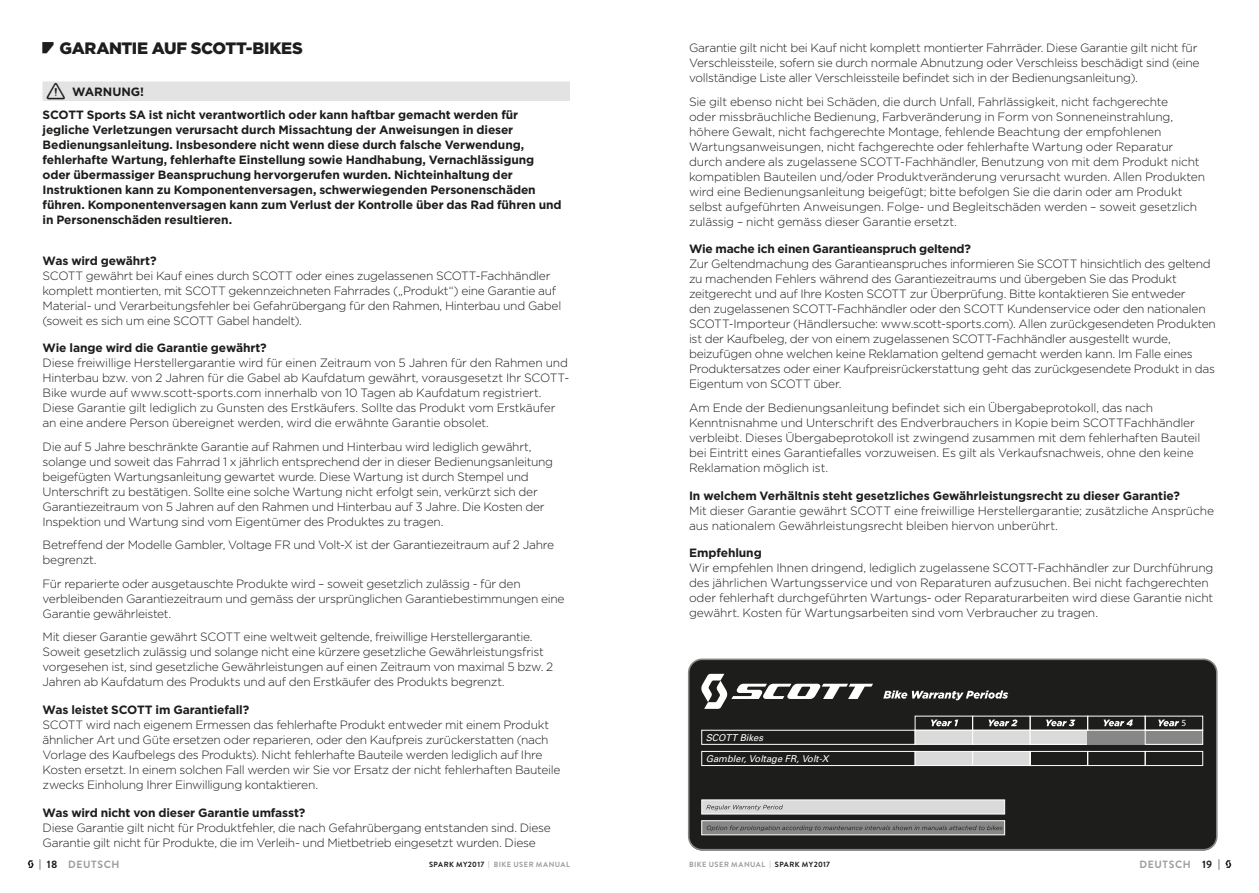
<style>
.page{position:relative;width:1259px;height:893px;background:#fff}
.page>*{position:absolute;margin:0;border:0;box-sizing:border-box;transform-origin:0 0}
.t1{font:900 16.5px "Gotham";letter-spacing:-.02em;color:#1d1d1b}
.t2{font:300 12px/15px "Gotham";letter-spacing:-.02em;color:#1d1d1b}
.t3{font:700 12px/15px "Gotham";letter-spacing:-.01em;color:#1d1d1b}
.t4{font:700 10.5px "Brandon Text";letter-spacing:.06em;color:#9d9d9c}
.t5{font:700 10.5px "Brandon Text";color:#1d1d1b}
.t6{font:italic 9.45px "Univers";color:#fff}
.t7{font:italic 900 9.45px "Univers LT";color:#fff}
.t8{font:700 7.5px "Brandon Text";letter-spacing:.065em;color:#9d9d9c}
.s1{font-family:"manual Point";font-weight:400;font-size:27px}
.s2{font-family:"Warning";font-weight:400;font-size:30px}
.s3{color:#1d1d1b}
</style>
<div class="page">
<div style="left:688px;top:659px;width:528px;height:191px;background:#1d1d1b;border-radius:13px"></div>
<div style="left:688px;top:658px;width:529px;height:192px;border:2px solid #878787;border-radius:13px"></div>
<div style="left:701px;top:730px;width:214px;height:14px;border:1px solid #fff"></div>
<div style="left:915px;top:730px;width:58px;height:14px;background:#dadada;border:1px solid #fff"></div>
<div style="left:701px;top:751px;width:214px;height:15px;border:1px solid #fff"></div>
<div style="left:915px;top:751px;width:58px;height:15px;background:#dadada;border:1px solid #fff"></div>
<svg style="left:931px;top:719px;width:27px;height:7px"></svg>
<div style="left:701px;top:800px;width:304px;height:14px;background:#dadada;border:1px solid #fff"></div>
<div style="left:701px;top:820px;width:304px;height:15px;background:#878787;border:1px solid #fff"></div>
<svg style="left:706px;top:805px;width:77px;height:5px"></svg>
<svg style="left:707px;top:825px;width:295px;height:6px"></svg>
<svg style="left:883px;top:690px;width:125px;height:10px"></svg>
<svg style="left:972px;top:716px;width:231px;height:50px"></svg>
<svg style="left:701px;top:674px;width:172px;height:35px"></svg>
<div style="left:43px;top:81px;width:527px;height:20px;background:#e3e3e3"></div>
<svg style="left:1225px;top:860px;width:6px;height:8px"></svg>
<svg style="left:28px;top:860px;width:6px;height:8px"></svg>
<h1 class="t1" style="left:43px;top:37px;width:262px"><span class="s1">•</span> GARANTIE AUF SCOTT-BIKES</h1>
<p class="t3" style="left:43px;top:80px;width:477px;line-height:23.2px;text-indent:4px"><span class="s2">•</span> WARNUNG!<br>SCOTT Sports SA ist nicht verantwortlich oder kann haftbar gemacht werden für</p>
<p class="t3" style="left:43px;top:122px;width:520px">jegliche Verletzungen verursacht durch Missachtung der Anweisungen in dieser Bedienungsanleitung. Insbesondere nicht wenn diese durch falsche Verwendung, fehlerhafte Wartung, fehlerhafte Einstellung sowie Handhabung, Vernachlässigung oder übermassiger Beanspruchung hervorgerufen wurden. Nichteinhaltung der Instruktionen kann zu Komponentenversagen, schwerwiegenden Personenschäden führen. Komponentenversagen kann zum Verlust der Kontrolle über das Rad führen und in Personenschäden resultieren.</p>
<p class="t3" style="left:43px;top:253px;width:115px">Was wird gewährt?</p>
<p class="t2" style="left:43px;top:267px;width:520px">SCOTT gewährt bei Kauf eines durch SCOTT oder eines zugelassenen SCOTT-Fachhändler komplett montierten, mit SCOTT gekennzeichneten Fahrrades („Produkt“) eine Garantie auf Material- und Verarbeitungsfehler bei Gefahrübergang für den Rahmen, Hinterbau und Gabel (soweit es sich um eine SCOTT Gabel handelt).</p>
<p class="t3" style="left:43px;top:340px;width:226px">Wie lange wird die Garantie gewährt?</p>
<p class="t2" style="left:43px;top:355px;width:528px">Diese freiwillige Herstellergarantie wird für einen Zeitraum von 5 Jahren für den Rahmen und Hinterbau bzw. von 2 Jahren für die Gabel ab Kaufdatum gewährt, vorausgesetzt Ihr SCOTT-Bike wurde auf www.scott-sports.com innerhalb von 10 Tagen ab Kaufdatum registriert.<br>Diese Garantie gilt lediglich zu Gunsten des Erstkäufers. Sollte das Produkt vom Erstkäufer an eine andere Person übereignet werden, wird die erwähnte Garantie obsolet.</p>
<p class="t2" style="left:43px;top:439px;width:512px">Die auf 5 Jahre beschränkte Garantie auf Rahmen und Hinterbau wird lediglich gewährt, solange und soweit das Fahrrad 1 x jährlich entsprechend der in dieser Bedienungsanleitung beigefügten Wartungsanleitung gewartet wurde. Diese Wartung ist durch Stempel und Unterschrift zu bestätigen. Sollte eine solche Wartung nicht erfolgt sein, verkürzt sich der Garantiezeitraum von 5 Jahren auf den Rahmen und Hinterbau auf 3 Jahre. Die Kosten der Inspektion und Wartung sind vom Eigentümer des Produktes zu tragen.</p>
<p class="t2" style="left:43px;top:537px;width:513px">Betreffend der Modelle Gambler, Voltage FR und Volt-X ist der Garantiezeitraum auf 2 Jahre begrenzt.</p>
<p class="t2" style="left:43px;top:576px;width:523px">Für reparierte oder ausgetauschte Produkte wird – soweit gesetzlich zulässig - für den verbleibenden Garantiezeitraum und gemäss der ursprünglichen Garantiebestimmungen eine<br>Garantie gewährleistet.</p>
<p class="t2" style="left:43px;top:629px;width:512px">Mit dieser Garantie gewährt SCOTT eine weltweit geltende, freiwillige Herstellergarantie.<br>Soweit gesetzlich zulässig und solange nicht eine kürzere gesetzliche Gewährleistungsfrist vorgesehen ist, sind gesetzliche Gewährleistungen auf einen Zeitraum von maximal 5 bzw. 2<br>Jahren ab Kaufdatum des Produkts und auf den Erstkäufer des Produkts begrenzt.</p>
<p class="t3" style="left:43px;top:702px;width:208px">Was leistet SCOTT im Garantiefall?</p>
<p class="t2" style="left:43px;top:717px;width:519px">SCOTT wird nach eigenem Ermessen das fehlerhafte Produkt entweder mit einem Produkt ähnlicher Art und Güte ersetzen oder reparieren, oder den Kaufpreis zurückerstatten (nach Vorlage des Kaufbelegs des Produkts). Nicht fehlerhafte Bauteile werden lediglich auf Ihre Kosten ersetzt. In einem solchen Fall werden wir Sie vor Ersatz der nicht fehlerhaften Bauteile zwecks Einholung Ihrer Einwilligung kontaktieren.</p>
<p class="t3" style="left:43px;top:805px;width:264px">Was wird nicht von dieser Garantie umfasst?</p>
<p class="t2" style="left:43px;top:820px;width:510px">Diese Garantie gilt nicht für Produktfehler, die nach Gefahrübergang entstanden sind. Diese<br>Garantie gilt nicht für Produkte, die im Verleih- und Mietbetrieb eingesetzt wurden. Diese</p>
<p class="t2" style="left:689px;top:40px;width:512px">Garantie gilt nicht bei Kauf nicht komplett montierter Fahrräder. Diese Garantie gilt nicht für<br>Verschleissteile, sofern sie durch normale Abnutzung oder Verschleiss beschädigt sind (eine vollständige Liste aller Verschleissteile befindet sich in der Bedienungsanleitung).</p>
<p class="t2" style="left:689px;top:94px;width:517px">Sie gilt ebenso nicht bei Schäden, die durch Unfall, Fahrlässigkeit, nicht fachgerechte<br>oder missbräuchliche Bedienung, Farbveränderung in Form von Sonneneinstrahlung, höhere Gewalt, nicht fachgerechte Montage, fehlende Beachtung der empfohlenen Wartungsanweisungen, nicht fachgerechte oder fehlerhafte Wartung oder Reparatur durch andere als zugelassene SCOTT-Fachhändler, Benutzung von mit dem Produkt nicht kompatiblen Bauteilen und/oder Produktveränderung verursacht wurden. Allen Produkten wird eine Bedienungsanleitung beigefügt; bitte befolgen Sie die darin oder am Produkt selbst aufgeführten Anweisungen. Folge- und Begleitschäden werden – soweit gesetzlich zulässig – nicht gemäss dieser Garantie ersetzt.</p>
<p class="t3" style="left:689px;top:242px;width:283px">Wie mache ich einen Garantieanspruch geltend?</p>
<p class="t2" style="left:689px;top:256px;width:528px">Zur Geltendmachung des Garantieanspruches informieren Sie SCOTT hinsichtlich des geltend zu machenden Fehlers während des Garantiezeitraums und übergeben Sie das Produkt zeitgerecht und auf Ihre Kosten SCOTT zur Überprüfung. Bitte kontaktieren Sie entweder<br>den zugelassenen SCOTT-Fachhändler oder den SCOTT Kundenservice oder den nationalen SCOTT-Importeur (Händlersuche: www.scott-sports.com). Allen zurückgesendeten Produkten ist der Kaufbeleg, der von einem zugelassenen SCOTT-Fachhändler ausgestellt wurde, beizufügen ohne welchen keine Reklamation geltend gemacht werden kann. Im Falle eines Produktersatzes oder einer Kaufpreisrückerstattung geht das zurückgesendete Produkt in das Eigentum von SCOTT über.</p>
<p class="t2" style="left:689px;top:400px;width:513px">Am Ende der Bedienungsanleitung befindet sich ein Übergabeprotokoll, das nach Kenntnisnahme und Unterschrift des Endverbrauchers in Kopie beim SCOTTFachhändler verbleibt. Dieses Übergabeprotokoll ist zwingend zusammen mit dem fehlerhaften Bauteil bei Eintritt eines Garantiefalles vorzuweisen. Es gilt als Verkaufsnachweis, ohne den keine Reklamation möglich ist.</p>
<p class="t3" style="left:689px;top:488px;width:492px">In welchem Verhältnis steht gesetzliches Gewährleistungsrecht zu dieser Garantie?</p>
<p class="t2" style="left:689px;top:503px;width:526px">Mit dieser Garantie gewährt SCOTT eine freiwillige Herstellergarantie; zusätzliche Ansprüche aus nationalem Gewährleistungsrecht bleiben hiervon unberührt.</p>
<p class="t3" style="left:689px;top:546px;width:74px">Empfehlung</p>
<p class="t2" style="left:689px;top:560px;width:526px">Wir empfehlen Ihnen dringend, lediglich zugelassene SCOTT-Fachhändler zur Durchführung des jährlichen Wartungsservice und von Reparaturen aufzusuchen. Bei nicht fachgerechten oder fehlerhaft durchgeführten Wartungs- oder Reparaturarbeiten wird diese Garantie nicht gewährt. Kosten für Wartungsarbeiten sind vom Verbraucher zu tragen.</p>
<p class="t6" style="left:705px;top:731px;width:59px">SCOTT Bikes</p>
<p class="t6" style="left:705px;top:752px;width:124px">Gambler, Voltage FR, Volt-X</p>
<p class="t7" style="left:1181px;top:717px;width:6px">5</p>
<p class="t5" style="left:39px;top:857px;width:20px">| 18</p>
<p class="t8" style="left:429px;top:859px;width:142px"><span class="s3">SPARK MY2017</span> | BIKE USER MANUAL</p>
<p class="t8" style="left:689px;top:859px;width:142px">BIKE USER MANUAL | <span class="s3">SPARK MY2017</span></p>
<p class="t5" style="left:1202px;top:857px;width:19px">19 |</p>
<p class="t4" style="left:68px;top:857px;width:53px">DEUTSCH</p>
<p class="t4" style="left:1139px;top:857px;width:53px">DEUTSCH</p>
</div>
